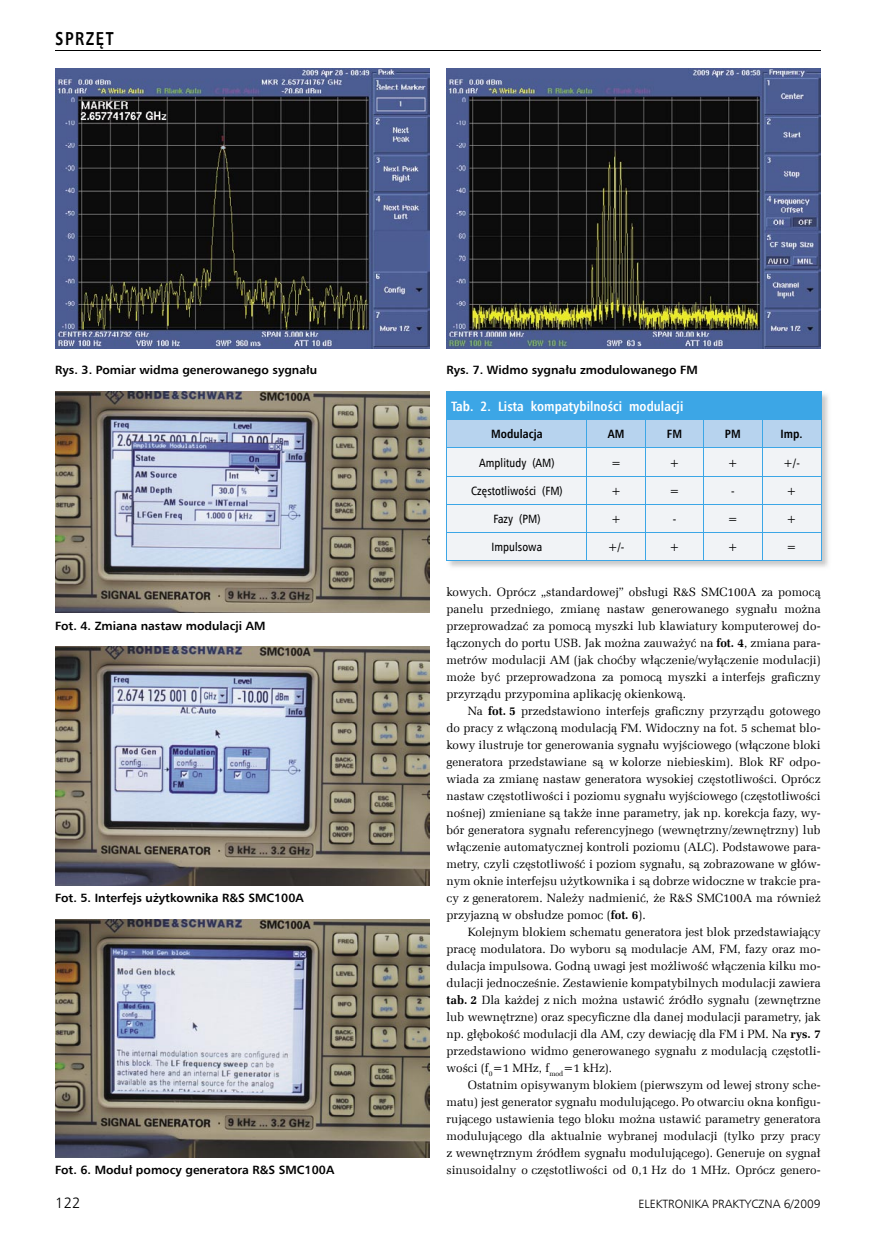
<style>
.page{position:relative;width:893px;height:1234px;background:#fff}
.page>*{position:absolute;margin:0;border:0;box-sizing:border-box;transform-origin:0 0}
.t1{font:700 18.75px "Humnst 777 EU";letter-spacing:.1em;color:#000;scale:.8 1}
.t2{font:15px "Humnst 777 Lt EU";color:#000}
.t3{font:700 13.5px "Humnst 777 Cn EU";letter-spacing:.005em;color:#fff}
.t4{font:12px/17px "Zapf Ellipt EU";color:#000;text-align:justify}
.t5{font:700 12px "Humnst 777 EU";color:#000}
.t6{font:12px "Humnst 777 Cn EU";letter-spacing:.005em;color:#000}
.t7{font:12px "Humnst 777 Lt EU";color:#000}
.t8{font:700 12px "Humnst 777 Cn EU";letter-spacing:.005em;color:#000}
.s1{font-weight:700}
</style>
<div class="page">
<hr style="left:55px;top:51px;width:766px;height:1px;background:#000">
<img style="left:55px;top:646px;width:374px;height:238px">
<img style="left:55px;top:919px;width:374px;height:238px">
<img style="left:446px;top:68px;width:375px;height:280px">
<img style="left:446px;top:391px;width:382px;height:176px">
<hr style="left:446px;top:391px;width:141px;height:1px;background:#3ca6e6">
<hr style="left:587px;top:391px;width:58px;height:1px;background:#3ca6e6">
<hr style="left:645px;top:391px;width:59px;height:1px;background:#3ca6e6">
<hr style="left:704px;top:391px;width:58px;height:1px;background:#3ca6e6">
<hr style="left:762px;top:391px;width:59px;height:1px;background:#3ca6e6">
<svg style="left:446px;top:392px;width:376px;height:168px"></svg>
<hr style="left:446px;top:559px;width:141px;height:1px;background:#3ca6e6">
<hr style="left:587px;top:559px;width:58px;height:1px;background:#3ca6e6">
<hr style="left:645px;top:559px;width:59px;height:1px;background:#3ca6e6">
<hr style="left:704px;top:559px;width:58px;height:1px;background:#3ca6e6">
<hr style="left:762px;top:559px;width:59px;height:1px;background:#3ca6e6">
<img style="left:55px;top:68px;width:374px;height:280px">
<img style="left:55px;top:391px;width:374px;height:221px">
<h1 class="t1" style="left:55px;top:27px;width:75px">SPRZĘT</h1>
<p class="t5" style="left:55px;top:362px;width:263px">Rys. 3. Pomiar widma generowanego sygnału</p>
<p class="t5" style="left:446px;top:362px;width:253px">Rys. 7. Widmo sygnału zmodulowanego FM</p>
<p class="t5" style="left:55px;top:618px;width:212px">Fot. 4. Zmiana nastaw modulacji AM</p>
<p class="t5" style="left:55px;top:890px;width:250px">Fot. 5. Interfejs użytkownika R&amp;S SMC100A</p>
<p class="t5" style="left:55px;top:1162px;width:280px">Fot. 6. Moduł pomocy generatora R&amp;S SMC100A</p>
<p class="t3" style="left:451px;top:397px;width:234px">Tab. 2. Lista kompatybilności modulacji</p>
<p class="t8" style="left:491px;top:426px;width:53px">Modulacja</p>
<p class="t8" style="left:608px;top:426px;width:18px">AM</p>
<p class="t8" style="left:667px;top:426px;width:17px">FM</p>
<p class="t8" style="left:725px;top:426px;width:17px">PM</p>
<p class="t8" style="left:780px;top:426px;width:24px">Imp.</p>
<p class="t6" style="left:479px;top:455px;width:77px">Amplitudy (AM)</p>
<p class="t6" style="left:611px;top:455px;width:11px">=</p>
<p class="t6" style="left:669px;top:455px;width:11px">+</p>
<p class="t6" style="left:728px;top:455px;width:11px">+</p>
<p class="t6" style="left:783px;top:455px;width:18px">+/-</p>
<p class="t6" style="left:471px;top:483px;width:93px">Częstotliwości (FM)</p>
<p class="t6" style="left:611px;top:483px;width:11px">+</p>
<p class="t6" style="left:669px;top:483px;width:11px">=</p>
<p class="t6" style="left:731px;top:483px;width:5px">-</p>
<p class="t6" style="left:786px;top:483px;width:11px">+</p>
<p class="t6" style="left:493px;top:511px;width:49px">Fazy (PM)</p>
<p class="t6" style="left:611px;top:511px;width:11px">+</p>
<p class="t6" style="left:673px;top:511px;width:5px">-</p>
<p class="t6" style="left:728px;top:511px;width:11px">=</p>
<p class="t6" style="left:786px;top:511px;width:11px">+</p>
<p class="t6" style="left:491px;top:539px;width:52px">Impulsowa</p>
<p class="t6" style="left:608px;top:539px;width:18px">+/-</p>
<p class="t6" style="left:669px;top:539px;width:11px">+</p>
<p class="t6" style="left:728px;top:539px;width:11px">+</p>
<p class="t6" style="left:786px;top:539px;width:11px">=</p>
<p class="t4" style="left:446px;top:583px;width:376px">kowych. Oprócz „standardowej” obsługi R&amp;S SMC100A za pomocą panelu przedniego, zmianę nastaw generowanego sygnału można przeprowadzać za pomocą myszki lub klawiatury komputerowej do&shy;łączonych do portu USB. Jak można zauważyć na <span class="s1">fot. 4</span>, zmiana para&shy;metrów modulacji AM (jak choćby włączenie/wyłączenie modulacji) może być przeprowadzona za pomocą myszki a interfejs graficzny przyrządu przypomina aplikację okienkową.</p>
<p class="t4" style="left:446px;top:702px;width:376px;text-indent:21px">Na <span class="s1">fot. 5</span> przedstawiono interfejs graficzny przyrządu gotowego do pracy z włączoną modulacją FM. Widoczny na fot. 5 schemat blo&shy;kowy ilustruje tor generowania sygnału wyjściowego (włączone bloki generatora przedstawiane są w kolorze niebieskim). Blok RF odpo&shy;wiada za zmianę nastaw generatora wysokiej częstotliwości. Oprócz nastaw częstotliwości i poziomu sygnału wyjściowego (częstotliwości nośnej) zmieniane są także inne parametry, jak np. korekcja fazy, wy&shy;bór generatora sygnału referencyjnego (wewnętrzny/zewnętrzny) lub włączenie automatycznej kontroli poziomu (ALC). Podstawowe para&shy;metry, czyli częstotliwość i poziom sygnału, są zobrazowane w głów&shy;nym oknie interfejsu użytkownika i są dobrze widoczne w trakcie pra&shy;cy z generatorem. Należy nadmienić, że R&amp;S SMC100A ma również przyjazną w obsłudze pomoc (<span class="s1">fot. 6</span>).</p>
<p class="t4" style="left:446px;top:923px;width:376px;text-indent:21px">Kolejnym blokiem schematu generatora jest blok przedstawiający pracę modulatora. Do wyboru są modulacje AM, FM, fazy oraz mo&shy;dulacja impulsowa. Godną uwagi jest możliwość włączenia kilku mo&shy;dulacji jednocześnie. Zestawienie kompatybilnych modulacji zawiera <span class="s1">tab. 2</span> Dla każdej z nich można ustawić źródło sygnału (zewnętrzne lub wewnętrzne) oraz specyficzne dla danej modulacji parametry, jak np. głębokość modulacji dla AM, czy dewiację dla FM i PM. Na <span class="s1">rys. 7 </span>przedstawiono widmo generowanego sygnału z modulacją częstotli&shy;wości (f<sub>0</sub>=1 MHz, f<sub>mod</sub>=1 kHz).</p>
<p class="t4" style="left:446px;top:1076px;width:376px;text-indent:21px">Ostatnim opisywanym blokiem (pierwszym od lewej strony sche&shy;matu) jest generator sygnału modulującego. Po otwarciu okna konfigu&shy;rującego ustawienia tego bloku można ustawić parametry generatora modulującego dla aktualnie wybranej modulacji (tylko przy pracy z wewnętrznym źródłem sygnału modulującego). Generuje on sygnał sinusoidalny o częstotliwości od 0,1 Hz do 1 MHz. Oprócz genero-</p>
<p class="t2" style="left:55px;top:1193px;width:27px">122</p>
<p class="t7" style="left:638px;top:1196px;width:184px">ELEKTRONIKA PRAKTYCZNA 6/2009</p>
</div>
